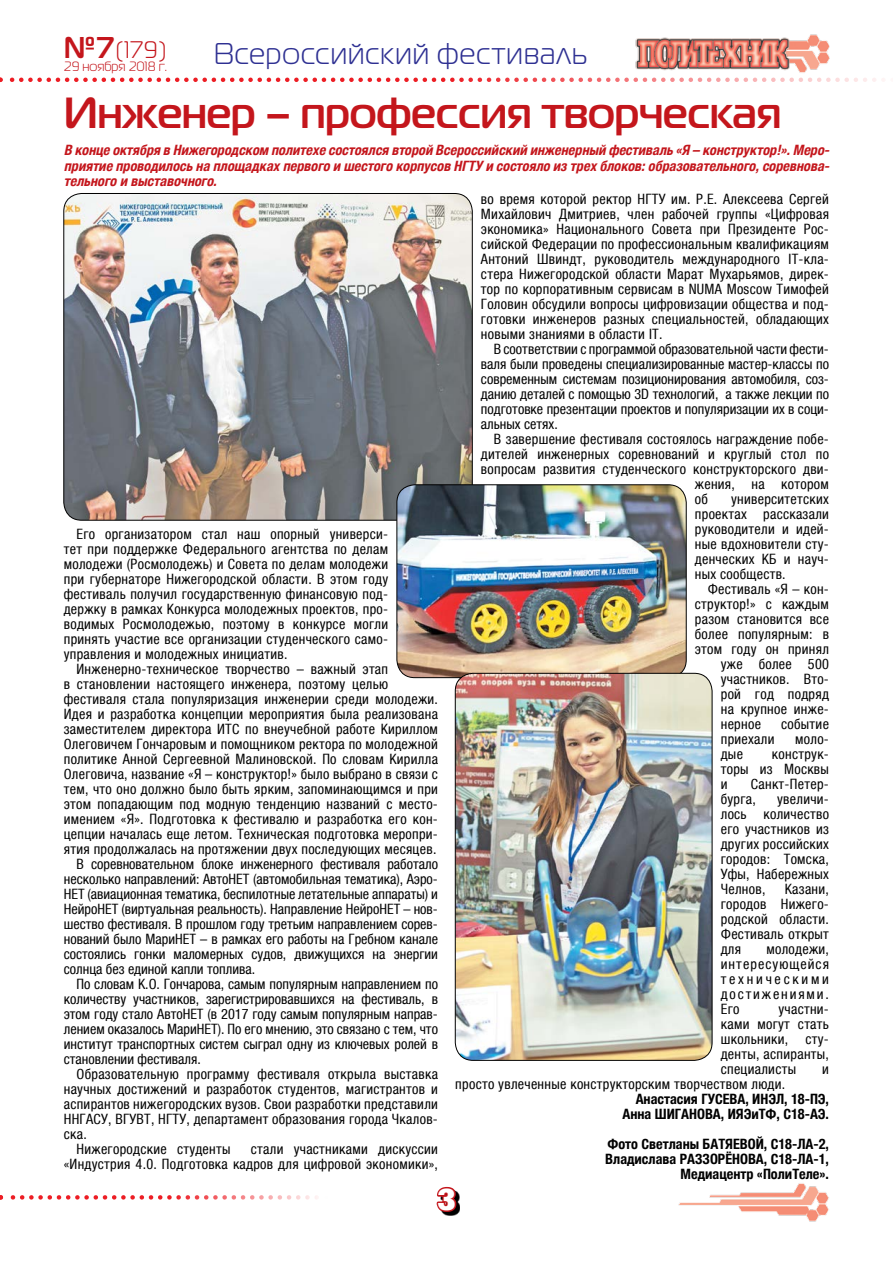
<style>
.page{position:relative;width:893px;height:1263px;background:#fff}
.page>*{position:absolute;margin:0;border:0;box-sizing:border-box;transform-origin:0 0}
.t1{font:700 43.5px "Magistral C";color:#c4161c}
.t2{font:30px "Magistral C";letter-spacing:.035em;color:#2e3092}
.t3{font:30px "Xenia Bold Cyrillic";color:#fff}
.t4{font:24px "Magistral C";color:#c4161c}
.t5{font:condensed 14.25px/15px "Helvetica Neue LTCYR";letter-spacing:.02em;color:#000;text-align:justify}
.t6{font:condensed 14.25px "Helvetica Neue LTCYR";color:#000}
.t7{font:italic 700 condensed 14.25px/15.8px "Helvetica Neue LTCYR";color:#c4161c;text-align:justify}
.t8{font:700 condensed 14.25px/15px "Helvetica Neue LTCYR";color:#000;text-align:right}
.t9{font:13.5px "Magistral C";color:#c4161c}
.s1{font-weight:700;font-size:30px}
</style>
<div class="page">
<img style="left:793px;top:34px;width:36px;height:39px">
<img style="left:635px;top:37px;width:158px;height:34px">
<svg style="left:0;top:78px;width:884px;height:4px"></svg>
<svg style="left:0;top:1195px;width:317px;height:4px"></svg>
<img style="left:678px;top:1183px;width:151px;height:39px">
<svg style="left:443px;top:1194px;width:17px;height:21px"></svg>
<svg style="left:436px;top:1186px;width:23px;height:28px"></svg>
<img style="left:64px;top:193px;width:408px;height:327px">
<img style="left:397px;top:485px;width:289px;height:193px">
<div style="left:397px;top:485px;width:289px;height:193px;border:1px solid #000;border-radius:18px"></div>
<img style="left:455px;top:673px;width:257px;height:387px">
<div style="left:455px;top:673px;width:257px;height:387px;border:1px solid #000;border-radius:18px"></div>
<h3 class="t4" style="left:64px;top:37px;width:104px"><span class="s1">№7</span>(179)</h3>
<p class="t9" style="left:64px;top:59px;width:105px">29 ноября 2018 г.</p>
<h2 class="t2" style="left:214px;top:38px;width:375px">Всероссийский фестиваль</h2>
<h1 class="t1" style="left:64px;top:86px;width:719px">Инженер – профессия творческая</h1>
<p class="t7" style="left:64px;top:142px;width:770px">В конце октября в Нижегородском политехе состоялся второй Всероссийский инженерный фестиваль «Я – конструктор!».Меро&shy;приятие проводилось на площадках первого и шестого корпусов НГТУ и состояло из трех блоков:образовательного,соревнова&shy;тельного и выставочного.</p>
<p class="t5" style="left:481px;top:191px;width:349px">во время которой ректор НГТУ им. Р.Е. Алексеева Сергей Михайлович Дмитриев, член рабочей группы «Цифровая экономика» Национального Совета при Президенте Рос&shy;сийской Федерации по профессиональным квалификациям Антоний Швиндт, руководитель международного IT-кла&shy;стера Нижегородской области Марат Мухарьямов, дирек&shy;тор по корпоративным сервисам в NUMA Moscow Тимофей Головин обсудили вопросы цифровизации общества и под&shy;готовки инженеров разных специальностей, обладающих новыми знаниями в области IT.</p>
<p class="t5" style="left:481px;top:341px;width:349px;text-indent:13px">В соответствии с программой образовательной части фести&shy;валя были проведены специализированные мастер-классы по современным системам позиционирования автомобиля, соз&shy;данию деталей с помощью 3D технологий, а также лекции по подготовке презентации проектов и популяризации их в соци&shy;альных сетях.</p>
<p class="t5" style="left:494px;top:431px;width:337px">В завершение фестиваля состоялось награждение побе-</p>
<p class="t5" style="left:481px;top:446px;width:349px">дителей инженерных соревнований и круглый стол по</p>
<p class="t5" style="left:481px;top:461px;width:349px">вопросам развития студенческого конструкторского дви-</p>
<p class="t5" style="left:695px;top:476px;width:136px">жения, на котором</p>
<p class="t5" style="left:695px;top:491px;width:15px">об</p>
<p class="t5" style="left:695px;top:491px;width:136px;text-indent:36px">университетских проектах рассказали руководители и идей&shy;ные вдохновители сту&shy;денческих КБ и науч&shy;ных сообществ.</p>
<p class="t5" style="left:708px;top:582px;width:123px">Фестиваль «Я – кон-</p>
<p class="t5" style="left:695px;top:597px;width:136px">структор!» с каждым</p>
<p class="t5" style="left:695px;top:612px;width:136px">разом становится все</p>
<p class="t5" style="left:695px;top:627px;width:136px">более популярным: в</p>
<p class="t5" style="left:695px;top:642px;width:136px">этом году он принял</p>
<p class="t5" style="left:721px;top:657px;width:110px">уже более 500</p>
<p class="t5" style="left:721px;top:672px;width:110px">участников. Вто-</p>
<p class="t5" style="left:721px;top:687px;width:110px">рой год подряд</p>
<p class="t5" style="left:721px;top:702px;width:110px">на крупное инже-</p>
<p class="t5" style="left:721px;top:717px;width:42px">нерное</p>
<p class="t5" style="left:781px;top:717px;width:49px">событие</p>
<p class="t5" style="left:721px;top:732px;width:55px">приехали</p>
<p class="t5" style="left:795px;top:732px;width:35px">моло-</p>
<p class="t5" style="left:721px;top:747px;width:24px">дые</p>
<p class="t5" style="left:64px;top:527px;width:326px;text-indent:13px">Его организатором стал наш опорный универси&shy;тет при поддержке Федерального агентства по делам молодежи (Росмолодежь) и Совета по делам молодежи при губернаторе Нижегородской области. В этом году фестиваль получил государственную финансовую под&shy;держку в рамках Конкурса молодежных проектов, про&shy;водимых Росмолодежью, поэтому в конкурсе могли принять участие все организации студенческого само&shy;управления и молодежных инициатив.</p>
<p class="t5" style="left:77px;top:662px;width:313px">Инженерно-техническое творчество – важный этап</p>
<p class="t5" style="left:64px;top:677px;width:326px">в становлении настоящего инженера, поэтому целью</p>
<p class="t5" style="left:64px;top:692px;width:376px">фестиваля стала популяризация инженерии среди молодежи.</p>
<p class="t5" style="left:64px;top:707px;width:376px">Идея и разработка концепции мероприятия была реализована</p>
<p class="t5" style="left:64px;top:722px;width:376px">заместителем директора ИТС по внеучебной работе Кириллом</p>
<p class="t5" style="left:64px;top:737px;width:376px">Олеговичем Гончаровым и помощником ректора по молодежной</p>
<p class="t5" style="left:64px;top:752px;width:376px">политике Анной Сергеевной Малиновской. По словам Кирилла</p>
<p class="t5" style="left:64px;top:767px;width:376px">Олеговича, название «Я – конструктор!» было выбрано в связи с</p>
<p class="t5" style="left:64px;top:782px;width:376px">тем, что оно должно было быть ярким, запоминающимся и при</p>
<p class="t5" style="left:64px;top:797px;width:376px">этом попадающим под модную тенденцию названий с место-</p>
<p class="t5" style="left:64px;top:812px;width:376px">имением «Я». Подготовка к фестивалю и разработка его кон-</p>
<p class="t5" style="left:64px;top:827px;width:376px">цепции началась еще летом. Техническая подготовка меропри-</p>
<p class="t5" style="left:64px;top:842px;width:374px">ятия продолжалась на протяжении двух последующих месяцев.</p>
<p class="t6" style="left:77px;top:856px;width:363px">В соревновательном блоке инженерного фестиваля работало</p>
<p class="t6" style="left:64px;top:871px;width:376px">несколько направлений: АвтоНЕТ (автомобильная тематика), Аэро-</p>
<p class="t6" style="left:64px;top:886px;width:376px">НЕТ (авиационная тематика, беспилотные летательные аппараты) и</p>
<p class="t6" style="left:64px;top:902px;width:376px">НейроНЕТ (виртуальная реальность). Направление НейроНЕТ – нов-</p>
<p class="t6" style="left:64px;top:917px;width:376px">шество фестиваля. В прошлом году третьим направлением сорев-</p>
<p class="t6" style="left:64px;top:932px;width:376px">нований было МариНЕТ – в рамках его работы на Гребном канале</p>
<p class="t6" style="left:64px;top:947px;width:376px">состоялись гонки маломерных судов, движущихся на энергии</p>
<p class="t6" style="left:64px;top:962px;width:193px">солнца без единой капли топлива.</p>
<p class="t6" style="left:77px;top:977px;width:363px">По словам К.О. Гончарова, самым популярным направлением по</p>
<p class="t6" style="left:64px;top:992px;width:376px">количеству участников, зарегистрировавшихся на фестиваль, в</p>
<p class="t6" style="left:64px;top:1007px;width:376px">этом году стало АвтоНЕТ (в 2017 году самым популярным направ-</p>
<p class="t6" style="left:64px;top:1022px;width:376px">лением оказалось МариНЕТ). По его мнению, это связано с тем, что</p>
<p class="t6" style="left:64px;top:1037px;width:376px">институт транспортных систем сыграл одну из ключевых ролей в</p>
<p class="t6" style="left:64px;top:1052px;width:139px">становлении фестиваля.</p>
<p class="t5" style="left:77px;top:1067px;width:363px">Образовательную программу фестиваля открыла выставка</p>
<p class="t5" style="left:64px;top:1082px;width:376px">научных достижений и разработок студентов, магистрантов и</p>
<p class="t5" style="left:64px;top:1097px;width:376px">аспирантов нижегородских вузов. Свои разработки представили</p>
<p class="t5" style="left:64px;top:1112px;width:376px">ННГАСУ, ВГУВТ, НГТУ, департамент образования города Чкалов-</p>
<p class="t5" style="left:64px;top:1127px;width:24px">ска.</p>
<p class="t5" style="left:77px;top:1142px;width:155px">Нижегородские студенты</p>
<p class="t5" style="left:721px;top:747px;width:110px;text-indent:51px">конструк&shy;торы из Москвы и</p>
<p class="t5" style="left:721px;top:777px;width:110px;text-indent:30px">Санкт-Петер&shy;бурга,</p>
<p class="t5" style="left:721px;top:792px;width:110px;text-indent:56px">увеличи&shy;лось количество его участников из других российских городов: Томска, Уфы, Набережных Челнов,</p>
<p class="t5" style="left:721px;top:882px;width:110px;text-indent:64px">Казани, городов Нижего&shy;родской области.<br>Фестиваль открыт для</p>
<p class="t5" style="left:721px;top:942px;width:110px;text-indent:46px">молодежи, интересующейся техническими достижениями.<br>Его</p>
<p class="t5" style="left:721px;top:1002px;width:110px;text-indent:58px">участни&shy;ками могут стать школьники, сту&shy;денты, аспиранты, специалисты</p>
<p class="t5" style="left:822px;top:1062px;width:8px">и</p>
<p class="t5" style="left:455px;top:1077px;width:331px">просто увлеченные конструкторским творчеством люди.</p>
<p class="t8" style="left:622px;top:1092px;width:208px">Анастасия ГУСЕВА, ИНЭЛ, 18-ПЭ,<br>Анна ШИГАНОВА, ИЯЭиТФ, С18-АЭ.</p>
<p class="t8" style="left:605px;top:1137px;width:225px">Фото Светланы БАТЯЕВОЙ, С18-ЛА-2,<br>Владислава РАЗЗОРЁНОВА, С18-ЛА-1,<br>Медиацентр «ПолиТеле».</p>
<p class="t5" style="left:64px;top:1142px;width:376px;text-align:right">стали участниками дискуссии<br>«Индустрия 4.0. Подготовка кадров для цифровой экономики»,</p>
<h2 class="t3" style="left:437px;top:1182px;width:20px">3</h2>
</div>
